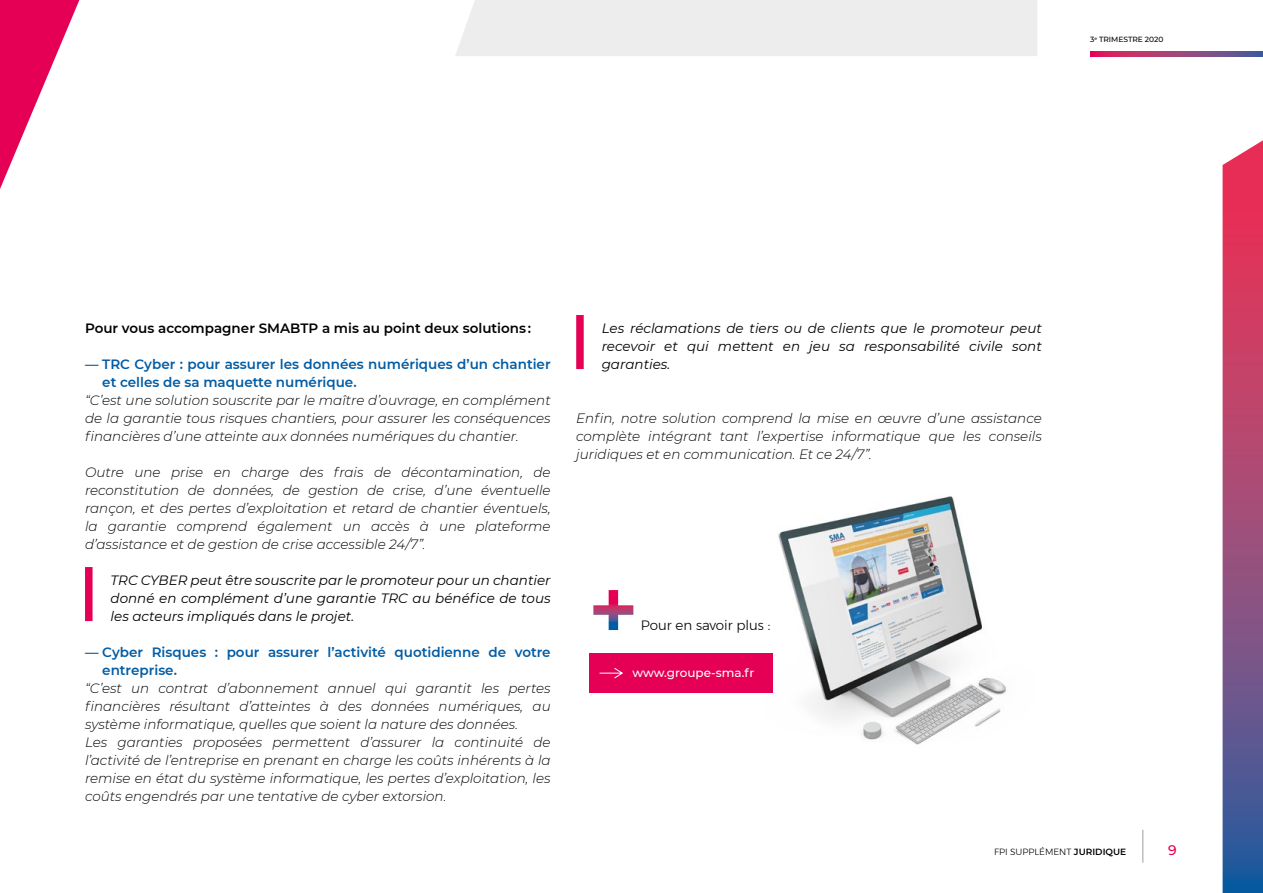
<style>
.page{position:relative;width:1263px;height:893px;background:#fff}
.page>*{position:absolute;margin:0;border:0;box-sizing:border-box;transform-origin:0 0}
.t1{font:500 13.95px "Montserrat";color:#e50055}
.t2{font:italic 300 13.5px/18px "Montserrat";color:#000;text-align:justify}
.Citation_exergue{font:italic 13.5px/18px "Montserrat";color:#000;text-align:justify}
.t3{font:600 13.5px/18px "Montserrat";color:#005ca5}
.t4{font:600 13.5px "Montserrat";color:#000}
.t5{font:300 13.5px "Montserrat";color:#000}
.t6{font:500 12px "Montserrat";color:#fff}
.t7{font:300 9px "Montserrat";color:#000}
.t8{font:500 7.5px "Montserrat";color:#000}
.s1{font-weight:600}
</style>
<div class="page">
<svg style="left:1090px;top:52px;width:173px;height:4px"></svg>
<svg style="left:1222px;top:140px;width:41px;height:753px;background:#9a4f7d"></svg>
<svg style="left:0;top:0;width:80px;height:189px"></svg>
<hr style="left:1142px;top:830px;width:1px;height:33px;background:#9d9d9c">
<div style="left:455px;top:0;width:582px;height:56px;background:#ededed"></div>
<img style="left:778px;top:496px;width:229px;height:249px">
<div style="left:85px;top:567px;width:8px;height:54px;background:#e50055"></div>
<div style="left:576px;top:315px;width:8px;height:54px;background:#e50055"></div>
<div style="left:589px;top:653px;width:184px;height:40px;background:#e50055"></div>
<svg style="left:599px;top:667px;width:24px;height:12px"></svg>
<svg style="left:593px;top:590px;width:40px;height:40px"></svg>
<p class="t8" style="left:1090px;top:34px;width:75px">3<sup>e</sup> TRIMESTRE 2020</p>
<p class="t4" style="left:85px;top:319px;width:448px">Pour vous accompagner SMABTP a mis au point deux solutions :</p>
<p class="t3" style="left:102px;top:355px;width:450px;text-indent:-17px">— TRC Cyber : pour assurer les données numériques d’un chantier et celles de sa maquette numérique.</p>
<p class="t2" style="left:85px;top:391px;width:467px">“C’est une solution souscrite par le maître d’ouvrage, en complément de la garantie tous risques chantiers, pour assurer les conséquences financières d’une atteinte aux données numériques du chantier.</p>
<p class="t2" style="left:85px;top:463px;width:467px">Outre une prise en charge des frais de décontamination, de reconstitution de données, de gestion de crise, d’une éventuelle rançon, et des pertes d’exploitation et retard de chantier éventuels, la garantie comprend également un accès à une plateforme d’assistance et de gestion de crise accessible 24/7”.</p>
<p class="Citation_exergue" style="left:111px;top:571px;width:442px">TRC CYBER peut être souscrite par le promoteur pour un chantier donné en complément d’une garantie TRC au bénéfice de tous les acteurs impliqués dans le projet.</p>
<p class="t3" style="left:102px;top:643px;width:450px;text-indent:-17px">— Cyber Risques : pour assurer l’activité quotidienne de votre entreprise.</p>
<p class="t2" style="left:85px;top:679px;width:467px">“C’est un contrat d’abonnement annuel qui garantit les pertes financières résultant d’atteintes à des données numériques, au système informatique, quelles que soient la nature des données.</p>
<p class="t2" style="left:85px;top:733px;width:467px">Les garanties proposées permettent d’assurer la continuité de l’activité de l’entreprise en prenant en charge les coûts inhérents à la remise en état du système informatique, les pertes d’exploitation, les coûts engendrés par une tentative de cyber extorsion.</p>
<p class="Citation_exergue" style="left:602px;top:319px;width:442px">Les réclamations de tiers ou de clients que le promoteur peut recevoir et qui mettent en jeu sa responsabilité civile sont garanties.</p>
<p class="t2" style="left:576px;top:409px;width:467px">Enfin, notre solution comprend la mise en œuvre d’une assistance complète intégrant tant l’expertise informatique que les conseils juridiques et en communication. Et ce 24/7”.</p>
<p class="t5" style="left:641px;top:615px;width:131px">Pour en savoir plus :</p>
<p class="t6" style="left:632px;top:664px;width:124px">www.groupe-sma.fr</p>
<p class="t7" style="left:994px;top:845px;width:134px">FPI SUPPLÉMENT <span class="s1">JURIDIQUE</span></p>
<p class="t1" style="left:1168px;top:840px;width:10px">9</p>
</div>
